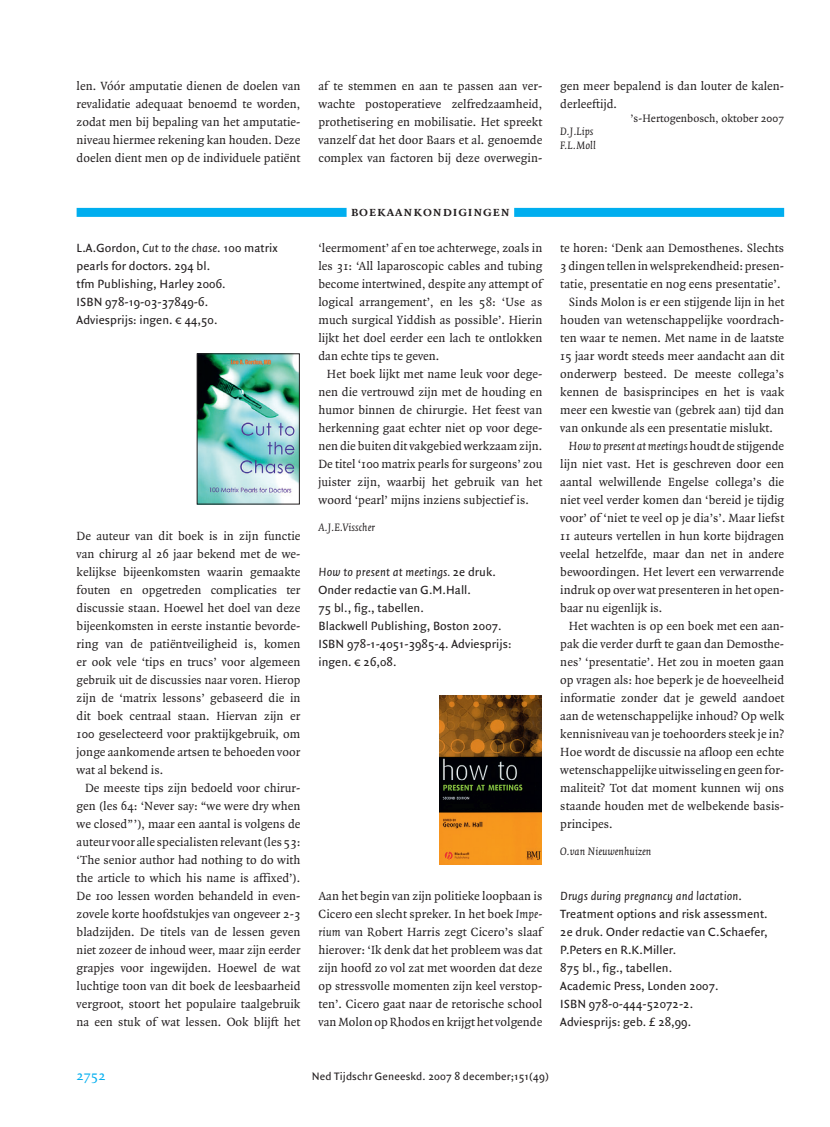
<style>
.page{position:relative;width:830px;height:1127px;background:#fff}
.page>*{position:absolute;margin:0;border:0;box-sizing:border-box;transform-origin:0 0}
.t1{font:14.25px "Quadraat Bold Caps";letter-spacing:.06em;color:#231f20}
.t2{font:14.25px "Quadraat";color:#00aeef}
.t3{font:12.75px/18px "Quadraat";letter-spacing:.005em;color:#231f20;text-align:justify}
.t4{font:12.75px/18px "Quadraat Sans";letter-spacing:.005em;color:#231f20}
.t5{font:italic 12.75px "Quadraat";letter-spacing:.005em;color:#231f20}
.t6{font:italic 11.55px/13.5px "Quadraat";letter-spacing:.005em;color:#231f20}
.t7{font:11.55px "Quadraat Sans";letter-spacing:.01em;color:#231f20}
.t8{font:11.55px "Quadraat";letter-spacing:.005em;color:#231f20}
.s1{font-style:italic}
.s2{font-style:normal}
</style>
<div class="page">
<div style="left:77px;top:208px;width:706px;height:9px;background:#00aeef"></div>
<div style="left:346px;top:207px;width:168px;height:12px;background:#fff"></div>
<img style="left:199px;top:355px;width:98px;height:147px">
<div style="left:197px;top:353px;width:102px;height:151px;border:1px solid #231f20"></div>
<img style="left:439px;top:696px;width:102px;height:168px">
<p class="t3" style="left:77px;top:78px;width:225px">len. Vóór amputatie dienen de doelen van revalidatie adequaat benoemd te worden, zodat men bij bepaling van het amputatie&shy;niveau hiermee rekening kan houden. Deze doelen dient men op de individuele patiënt</p>
<p class="t3" style="left:318px;top:78px;width:225px">af te stemmen en aan te passen aan ver&shy;wachte postoperatieve zelfredzaamheid, prothetisering en mobilisatie. Het spreekt vanzelf dat het door Baars et al. genoemde complex van factoren bij deze overwegin-</p>
<p class="t3" style="left:560px;top:78px;width:225px">gen meer bepalend is dan louter de kalen&shy;derleeftijd.</p>
<p class="t8" style="left:630px;top:113px;width:155px">’s-Hertogenbosch, oktober 2007</p>
<p class="t6" style="left:560px;top:125px;width:37px">D.J.Lips<br>F.L.Moll</p>
<p class="t4" style="left:77px;top:240px;width:202px">L.A.Gordon, <span class="s1">Cut to the chase</span>. 100 matrix pearls for doctors. 294 bl.<br>tfm Publishing, Harley 2006.<br>ISBN 978-19-03-37849-6.<br>Adviesprijs: ingen. € 44,50.</p>
<p class="t3" style="left:77px;top:528px;width:225px">De auteur van dit boek is in zijn functie van chirurg al 26 jaar bekend met de we&shy;kelijkse bijeenkomsten waarin gemaakte fouten en opgetreden complicaties ter discussie staan. Hoewel het doel van deze bijeenkomsten in eerste instantie bevorde&shy;ring van de patiëntveiligheid is, komen er ook vele ‘tips en trucs’ voor algemeen gebruik uit de discussies naar voren. Hierop zijn de ‘matrix lessons’ gebaseerd die in dit boek centraal staan. Hiervan zijn er 100 geselecteerd voor praktijkgebruik, om jonge aankomende artsen te behoeden voor wat al bekend is.</p>
<p class="t3" style="left:77px;top:780px;width:225px;text-indent:9px">De meeste tips zijn bedoeld voor chirur&shy;gen (les 64: ‘Never say: “we were dry when we closed”’), maar een aantal is volgens de auteur voor alle specialisten relevant (les 53: ‘The senior author had nothing to do with the article to which his name is affixed’).<br>De 100 lessen worden behandeld in even&shy;zovele korte hoofdstukjes van ongeveer 2-3 bladzijden. De titels van de lessen geven niet zozeer de inhoud weer, maar zijn eerder grapjes voor ingewijden. Hoewel de wat luchtige toon van dit boek de leesbaarheid vergroot, stoort het populaire taalgebruik na een stuk of wat lessen. Ook blijft het</p>
<p class="t1" style="left:350px;top:203px;width:160px">boekaankondigingen</p>
<p class="t3" style="left:318px;top:240px;width:225px">‘leermoment’ af en toe achterwege, zoals in les 31: ‘All laparoscopic cables and tubing become intertwined, despite any attempt of logical arrangement’, en les 58: ‘Use as much surgical Yiddish as possible’. Hierin lijkt het doel eerder een lach te ontlokken dan echte tips te geven.</p>
<p class="t3" style="left:318px;top:366px;width:225px;text-indent:9px">Het boek lijkt met name leuk voor dege&shy;nen die vertrouwd zijn met de houding en humor binnen de chirurgie. Het feest van herkenning gaat echter niet op voor dege&shy;nen die buiten dit vakgebied werkzaam zijn.<br>De titel ‘100 matrix pearls for surgeons’ zou juister zijn, waarbij het gebruik van het woord ‘pearl’ mijns inziens subjectief is.</p>
<p class="t6" style="left:318px;top:521px;width:58px">A.J.E.Visscher</p>
<p class="t4" style="left:318px;top:564px;width:194px"><span class="s1">How to present at meetings.</span> 2e druk.<br>Onder redactie van G.M.Hall.<br>75 bl., fig., tabellen.<br>Blackwell Publishing, Boston 2007.<br>ISBN 978-1-4051-3985-4. Adviesprijs: ingen. € 26,08.</p>
<p class="t3" style="left:318px;top:888px;width:225px">Aan het begin van zijn politieke loopbaan is Cicero een slecht spreker. In het boek <span class="s1">Impe&shy;rium</span> van Robert Harris zegt Cicero’s slaaf hierover: ‘Ik denk dat het probleem was dat zijn hoofd zo vol zat met woorden dat deze op stressvolle momenten zijn keel verstop&shy;ten’. Cicero gaat naar de retorische school van Molon op Rhodos en krijgt het volgende</p>
<p class="t3" style="left:560px;top:240px;width:225px">te horen: ‘Denk aan Demosthenes. Slechts</p>
<p class="t3" style="left:560px;top:258px;width:225px">3 dingen tellen in welsprekendheid: presen-</p>
<p class="t3" style="left:560px;top:276px;width:222px">tatie, presentatie en nog eens presentatie’.</p>
<p class="t3" style="left:568px;top:294px;width:217px">Sinds Molon is er een stijgende lijn in het</p>
<p class="t3" style="left:560px;top:312px;width:225px">houden van wetenschappelijke voordrach-</p>
<p class="t3" style="left:560px;top:330px;width:225px">ten waar te nemen. Met name in de laatste</p>
<p class="t3" style="left:560px;top:348px;width:225px">15 jaar wordt steeds meer aandacht aan dit</p>
<p class="t3" style="left:560px;top:366px;width:225px">onderwerp besteed. De meeste collega’s</p>
<p class="t3" style="left:560px;top:384px;width:225px">kennen de basisprincipes en het is vaak</p>
<p class="t3" style="left:560px;top:402px;width:225px">meer een kwestie van (gebrek aan) tijd dan</p>
<p class="t3" style="left:560px;top:420px;width:214px">van onkunde als een presentatie mislukt.</p>
<p class="t5" style="left:568px;top:441px;width:217px">How to present at meetings <span class="s2">houdt de stijgende</span></p>
<p class="t3" style="left:560px;top:456px;width:225px">lijn niet vast. Het is geschreven door een</p>
<p class="t3" style="left:560px;top:474px;width:225px">aantal welwillende Engelse collega’s die</p>
<p class="t3" style="left:560px;top:492px;width:225px">niet veel verder komen dan ‘bereid je tijdig</p>
<p class="t3" style="left:560px;top:510px;width:225px">voor’ of ‘niet te veel op je dia’s’. Maar liefst</p>
<p class="t3" style="left:560px;top:528px;width:225px">11 auteurs vertellen in hun korte bijdragen</p>
<p class="t3" style="left:560px;top:546px;width:225px">veelal hetzelfde, maar dan net in andere</p>
<p class="t3" style="left:560px;top:564px;width:225px">bewoordingen. Het levert een verwarrende</p>
<p class="t3" style="left:560px;top:582px;width:225px">indruk op over wat presenteren in het open-</p>
<p class="t3" style="left:560px;top:600px;width:104px">baar nu eigenlijk is.</p>
<p class="t3" style="left:568px;top:618px;width:217px">Het wachten is op een boek met een aan-</p>
<p class="t3" style="left:560px;top:636px;width:225px">pak die verder durft te gaan dan Demosthe-</p>
<p class="t3" style="left:560px;top:654px;width:225px">nes’ ‘presentatie’. Het zou in moeten gaan</p>
<p class="t3" style="left:560px;top:672px;width:225px">op vragen als: hoe beperk je de hoeveelheid</p>
<p class="t3" style="left:560px;top:690px;width:225px">informatie zonder dat je geweld aandoet</p>
<p class="t3" style="left:560px;top:708px;width:225px">aan de wetenschappelijke inhoud? Op welk</p>
<p class="t3" style="left:560px;top:726px;width:225px">kennisniveau van je toehoorders steek je in?</p>
<p class="t3" style="left:560px;top:744px;width:225px">Hoe wordt de discussie na afloop een echte</p>
<p class="t3" style="left:560px;top:762px;width:225px">wetenschappelijke uitwisseling en geen for-</p>
<p class="t3" style="left:560px;top:780px;width:225px">maliteit? Tot dat moment kunnen wij ons</p>
<p class="t3" style="left:560px;top:798px;width:225px">staande houden met de welbekende basis-</p>
<p class="t3" style="left:560px;top:816px;width:54px">principes.</p>
<p class="t6" style="left:560px;top:845px;width:92px">O.van Nieuwenhuizen</p>
<p class="t4" style="left:560px;top:888px;width:209px"><span class="s1">Drugs during pregnancy and lactation</span>.<br>Treatment options and risk assessment.<br>2e druk. Onder redactie van C.Schaefer,<br>P.Peters en R.K.Miller.<br>875 bl., fig., tabellen.<br>Academic Press, Londen 2007.<br>ISBN 978-0-444-52072-2.<br>Adviesprijs: geb. £ 28,99.</p>
<p class="t2" style="left:77px;top:1070px;width:31px">2752</p>
<p class="t7" style="left:312px;top:1072px;width:238px">Ned Tijdschr Geneeskd. 2007 8 december;151(49)</p>
</div>
